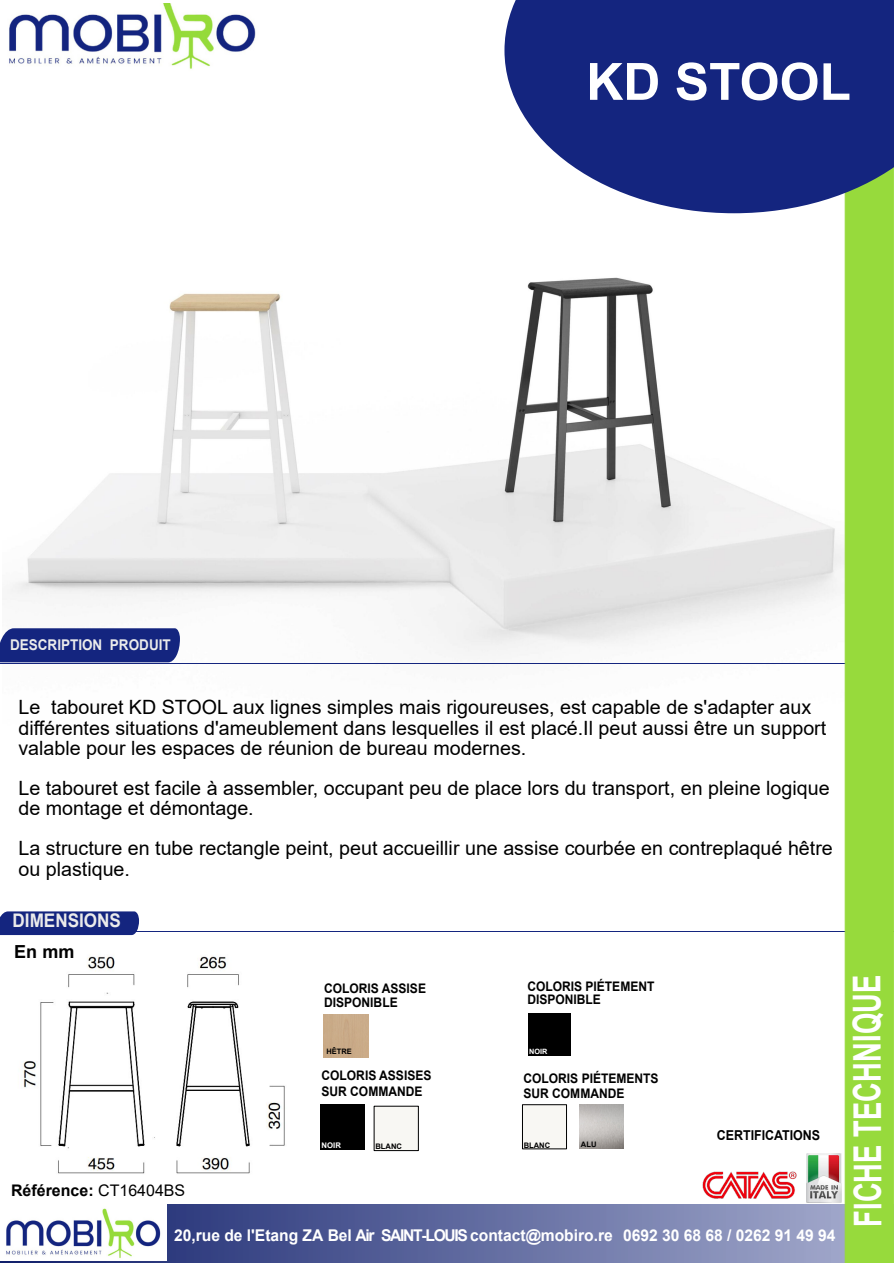
<style>
.page{position:relative;width:894px;height:1263px;background:#fff}
.page>*{position:absolute;margin:0;border:0;box-sizing:border-box;transform-origin:0 0}
.t1{font:700 51.45px "Arial";color:#fff}
.t2{font:700 38.25px "Arial";color:#fff;scale:.72 1}
.t3{font:19.65px/20.2px "Arial";color:#000}
.t4{font:700 18.75px "Arial";color:#ebebeb;scale:.91 1}
.t5{font:700 18px "Arial";color:#000}
.t6{font:700 16.2px "Arial";color:#fff;scale:.96 1}
.t7{font:700 16.05px "Arial";color:#000}
.t8{font:700 14.85px "Arial";color:#ebebeb;scale:.91 1}
.t9{font:700 13.65px "Arial";color:#000;scale:.91 1}
.t10{font:700 13.2px/14px "Arial";color:#000;scale:.91 1}
.t11{font:700 7.8px "Arial";color:#fff}
.t12{font:700 7.65px "Arial";color:#000}
.t13{font:700 7.5px "Arial";color:#000}
.t14{font:700 7.35px "Arial";color:#fff}
.s1{font-weight:400}
</style>
<div class="page">
<img style="left:3px;top:213px;width:841px;height:451px">
<img style="left:23px;top:956px;width:277px;height:249px">
<hr style="left:0;top:664px;width:847px;height:1px;background:#14257f">
<hr style="left:33px;top:931px;width:860px;height:1px;background:#14257f">
<div style="left:0;top:628px;width:180px;height:34px;background:#14257f"></div>
<div style="left:0;top:911px;width:139px;height:24px;background:#14257f"></div>
<img style="left:0;top:1205px;width:844px;height:58px">
<img style="left:9px;top:4px;width:247px;height:65px">
<img style="left:0;top:1203px;width:166px;height:57px">
<div style="left:844px;top:213px;width:49px;height:1050px;background:#97da3c"></div>
<svg style="left:504px;top:0;width:389px;height:213px;background:#2f3f8b"></svg>
<div style="left:320px;top:1105px;width:44px;height:45px;background:#000"></div>
<div style="left:528px;top:1013px;width:42px;height:43px;background:#000"></div>
<div style="left:374px;top:1106px;width:44px;height:45px;background:#f8f7f3"></div>
<div style="left:522px;top:1104px;width:44px;height:45px;background:#f8f7f3;border:1px solid #000"></div>
<img style="left:579px;top:1104px;width:44px;height:45px">
<img style="left:806px;top:1154px;width:35px;height:49px">
<img style="left:701px;top:1171px;width:95px;height:62px">
<p class="t8" style="left:10px;top:639px;width:178px">DESCRIPTION PRODUIT</p>
<h1 class="t1" style="left:586px;top:62px;width:266px">KD STOOL</h1>
<p class="t3" style="left:18px;top:699px;width:809px">Le tabouret KD STOOL aux lignes simples mais rigoureuses, est capable de s'adapter aux différentes situations d'ameublement dans lesquelles il est placé.Il peut aussi être un support valable pour les espaces de réunion de bureau modernes.</p>
<p class="t3" style="left:18px;top:780px;width:812px">Le tabouret est facile à assembler, occupant peu de place lors du transport, en pleine logique de montage et démontage.</p>
<p class="t3" style="left:18px;top:840px;width:815px">La structure en tube rectangle peint, peut accueillir une assise courbée en contreplaqué hêtre ou plastique.</p>
<p class="t4" style="left:13px;top:914px;width:121px">DIMENSIONS</p>
<p class="t5" style="left:14px;top:945px;width:62px">En mm</p>
<p class="t7" style="left:11px;top:1185px;width:176px">Référence: <span class="s1">CT16404BS</span></p>
<p class="t10" style="left:527px;top:981px;width:141px;line-height:13.2px">COLORIS PIÉTEMENT<br>DISPONIBLE</p>
<h2 class="t2" style="left:852px;top:1227px;width:352px;rotate:-90deg">FICHE TECHNIQUE</h2>
<p class="t10" style="left:324px;top:982px;width:113px">COLORIS ASSISE<br>DISPONIBLE</p>
<p class="t13" style="left:326px;top:1048px;width:27px">HÊTRE</p>
<p class="t10" style="left:321px;top:1069px;width:122px;line-height:15.8px">COLORIS ASSISES<br>SUR COMMANDE</p>
<p class="t10" style="left:523px;top:1072px;width:150px;line-height:14.7px">COLORIS PIÉTEMENTS<br>SUR COMMANDE</p>
<p class="t14" style="left:529px;top:1048px;width:20px">NOIR</p>
<p class="t9" style="left:716px;top:1130px;width:115px">CERTIFICATIONS</p>
<p class="t12" style="left:375px;top:1143px;width:28px">BLANC</p>
<p class="t12" style="left:523px;top:1142px;width:28px">BLANC</p>
<p class="t12" style="left:580px;top:1141px;width:17px">ALU</p>
<p class="t11" style="left:321px;top:1143px;width:21px">NOIR</p>
<p class="t6" style="left:174px;top:1229px;width:690px">20,rue de l'Etang ZA Bel Air SAINT-LOUIS contact@mobiro.re 0692 30 68 68 / 0262 91 49 94</p>
</div>
